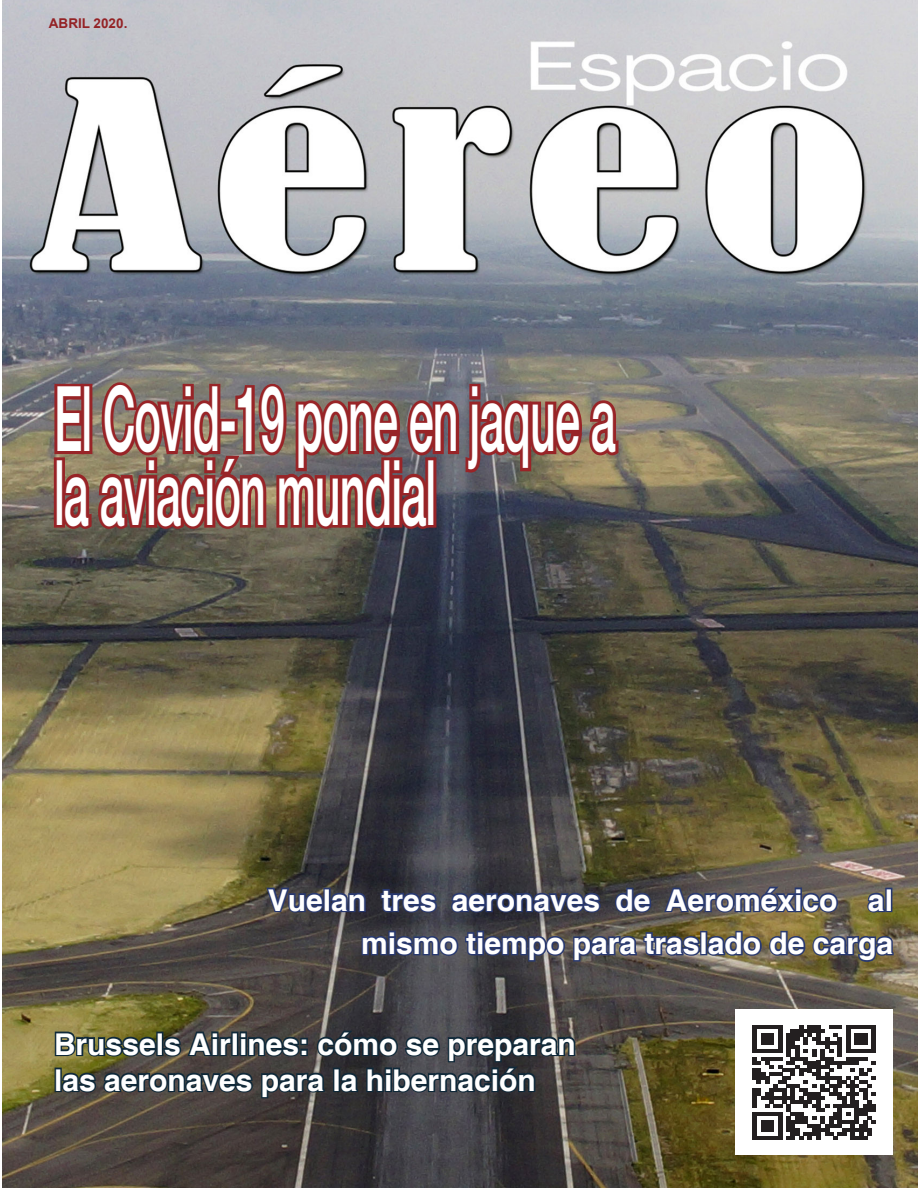
<style>
.page{position:relative;width:918px;height:1188px;background:#fff}
.page>*{position:absolute;margin:0;border:0;box-sizing:border-box;transform-origin:0 0}
.Estilo_de_párrafo_1{font:500 90px/73.5px "Helvetica 65";letter-spacing:-.02em;color:#fff;scale:.5 1}
.Titulo_con_Helvetica{font:700 30px/36px "Helvetica";color:#fff}
.t1{font:700 13.5px "Arial";color:#942326}
</style>
<div class="page">
<img style="left:2px;top:0;width:916px;height:1188px">
<svg style="left:51px;top:378px;width:571px;height:156px;background:#844b49"></svg>
<div style="left:425px;top:457px;width:11px;height:71px;border:6px solid #982427"></div>
<div style="left:735px;top:1009px;width:158px;height:146px;background:#fff"></div>
<svg style="left:753px;top:1025px;width:123px;height:114px"></svg>
<svg style="left:53px;top:1029px;width:524px;height:79px;background:#373d3d"></svg>
<svg style="left:264px;top:885px;width:631px;height:79px;background:#494a53"></svg>
<p class="t1" style="left:49px;top:14px;width:80px">ABRIL 2020.</p>
<p class="Estilo_de_párrafo_1" style="left:54px;top:381px;width:1125px">El Covid-19 pone en jaque a la aviación mundial</p>
<p class="Titulo_con_Helvetica" style="left:268px;top:880px;width:627px;line-height:43.2px;text-align:right">Vuelan tres aeronaves de Aeroméxico al mismo tiempo para traslado de carga</p>
<p class="Titulo_con_Helvetica" style="left:54px;top:1028px;width:523px">Brussels Airlines: cómo se preparan las aeronaves para la hibernación</p>
</div>
